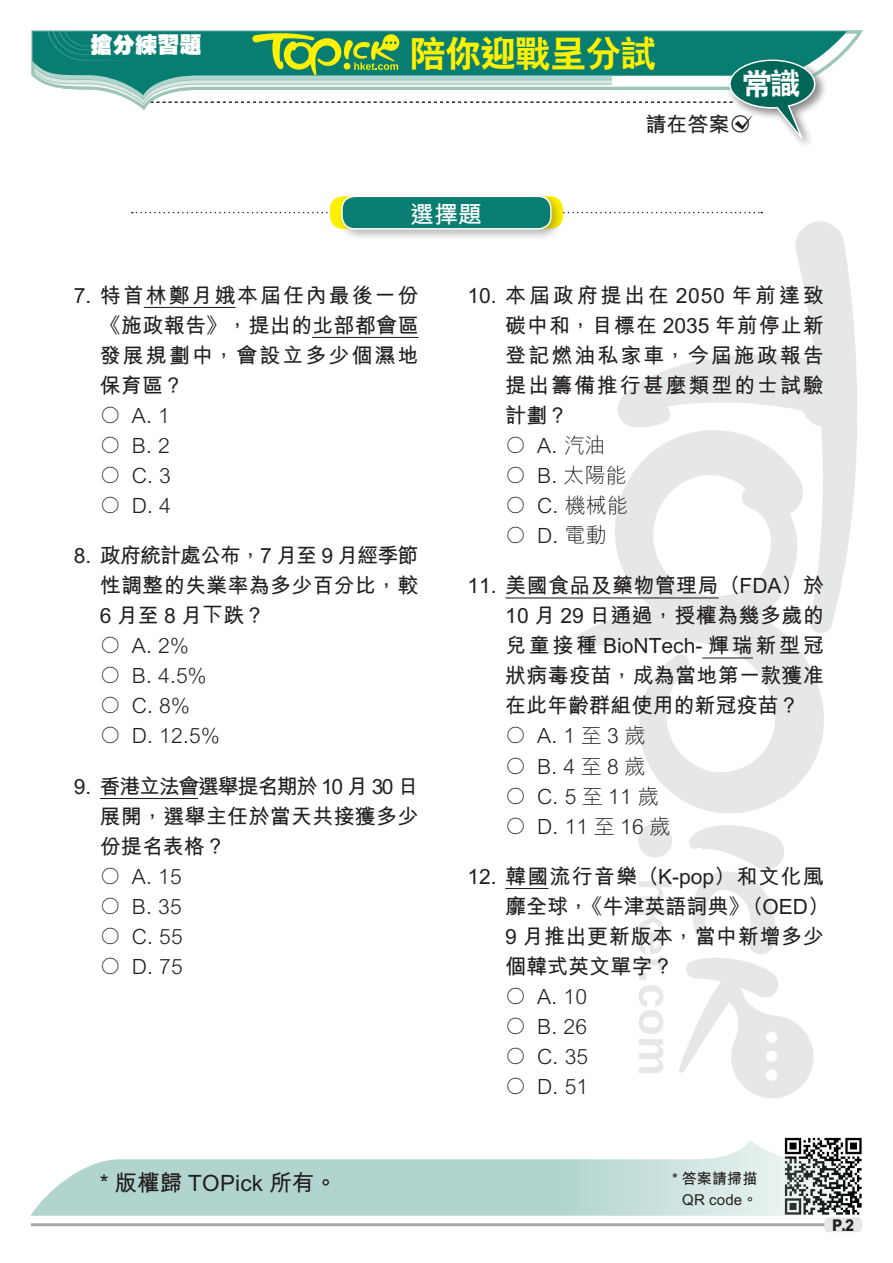
<style>
.page{position:relative;width:893px;height:1263px;background:#fff}
.page>*{position:absolute;margin:0;border:0;box-sizing:border-box;transform-origin:0 0}
.小題eq{font:36px "C Hei 2 Xbold HKSCS";letter-spacing:-.025em;color:#fff101}
.內文{font:30px "C Hei 2 Xbold HKSCS";color:#fff}
.增值題et{font:24px "M Hei Bold HKSCS";color:#fff}
.sf_內文{font:22.5px "M Hei Bold HKSCS";letter-spacing:.01em;color:#231f20}
.小題{font:22.2px "C Hei Ultra Bold HKSCS";color:#fff}
.Ex_Questions{font:21px/30px "M Hei Bold HKSCS";letter-spacing:.015em;color:#231f20;text-align:justify}
.Ex_Questions-2{font:21px "M Hei Light HKSCS";letter-spacing:.01em;color:#231f20}
.Ex_Questions-3{font:21px "M Hei Bold HKSCS";letter-spacing:.055em;color:#231f20}
.Ex_Questions-4{font:21px "M Hei Bold HKSCS";letter-spacing:-.065em;color:#231f20}
.Ex_Questions-5{font:21px "M Hei Bold HKSCS";letter-spacing:-.045em;color:#231f20}
.Ex_Questions-6{font:21px "M Hei Bold HKSCS";letter-spacing:.135em;color:#231f20}
.Ex_Questions-7{font:21px "M Hei Bold HKSCS";letter-spacing:.09em;color:#231f20}
._9_5pt撰文eq{font:21px "M Hei Bold HKSCS";color:#231f20}
.t1{font:16.2px "M Hei Xbold HKSCS";color:#231f20;scale:.9 1}
.sf_內文-2{font:15px "M Hei Bold HKSCS";letter-spacing:.01em;color:#231f20}
.s1{font-size:21.3px}
</style>
<div class="page">
<svg style="left:639px;top:881px;width:33px;height:22px"></svg>
<svg style="left:639px;top:909px;width:33px;height:61px"></svg>
<div style="left:639px;top:974px;width:7px;height:6px;background:#e6e7e9"></div>
<svg style="left:639px;top:985px;width:24px;height:88px"></svg>
<div style="left:638px;top:823px;width:34px;height:34px;background:#e6e7e9;border-radius:50%"></div>
<svg style="left:679px;top:825px;width:135px;height:273px"></svg>
<svg style="left:617px;top:221px;width:240px;height:411px"></svg>
<svg style="left:576px;top:430px;width:249px;height:383px"></svg>
<img style="left:784px;top:1137px;width:78px;height:71px">
<svg style="left:30px;top:1140px;width:831px;height:76px;fill:#b4d5cf"></svg>
<hr style="left:31px;top:1223px;width:831px;height:3px;background:#a8a9ad">
<div style="left:824px;top:1217px;width:38px;height:15px;background:#e6e7e9;border-radius:4px"></div>
<svg style="left:816px;top:31px;width:31px;height:38px"></svg>
<div style="left:726px;top:56px;width:101px;height:94px;background:#231f20;opacity:.32"></div>
<hr style="left:144px;top:307px;width:91px;height:1px;background:#231f20">
<hr style="left:312px;top:337px;width:106px;height:1px;background:#231f20">
<hr style="left:100px;top:798px;width:98px;height:1px;background:#231f20">
<hr style="left:505px;top:597px;width:213px;height:1px;background:#231f20">
<hr style="left:702px;top:657px;width:51px;height:1px;background:#231f20">
<hr style="left:505px;top:888px;width:43px;height:1px;background:#231f20">
<svg style="left:31px;top:30px;width:785px;height:117px"></svg>
<svg style="left:132px;top:212px;width:630px;height:1px"></svg>
<div style="left:330px;top:196px;width:233px;height:33px;background:#fff101;border-radius:13px"></div>
<div style="left:337px;top:192px;width:227px;height:50px;background:#231f20;opacity:.32"></div>
<div style="left:342px;top:196px;width:209px;height:33px;background:#087e72;border-radius:13px"></div>
<div style="left:341px;top:196px;width:211px;height:34px;border:1px solid #fff;border-radius:13px"></div>
<p class="小題" style="left:91px;top:30px;width:113px">搶分練習題</p>
<p class="小題eq" style="left:410px;top:30px;width:248px">陪你迎戰呈分試</p>
<p class="內文" style="left:742px;top:64px;width:60px">常識</p>
<p class="增值題et" style="left:410px;top:197px;width:73px">選擇題</p>
<p class="_9_5pt撰文eq" style="left:646px;top:109px;width:107px">請在答案<span class="s1">○</span></p>
<p class="Ex_Questions-7" style="left:74px;top:280px;width:346px">7. 特首林鄭月娥本屆任內最後一份</p>
<p class="Ex_Questions" style="left:100px;top:309px;width:320px">《施政報告》，提出的北部都會區發展規劃中，會設立多少個濕地保育區？</p>
<p class="Ex_Questions-2" style="left:100px;top:400px;width:71px">○ A. 1</p>
<p class="Ex_Questions-2" style="left:100px;top:430px;width:71px">○ B. 2</p>
<p class="Ex_Questions-2" style="left:100px;top:460px;width:73px">○ C. 3</p>
<p class="Ex_Questions-2" style="left:100px;top:490px;width:73px">○ D. 4</p>
<p class="Ex_Questions-5" style="left:74px;top:540px;width:346px">8. 政府統計處公布，7 月至 9 月經季節</p>
<p class="Ex_Questions" style="left:100px;top:569px;width:320px">性調整的失業率為多少百分比，較<br>6 月至 8 月下跌？</p>
<p class="Ex_Questions-2" style="left:100px;top:631px;width:90px">○ A. 2%</p>
<p class="Ex_Questions-2" style="left:100px;top:661px;width:108px">○ B. 4.5%</p>
<p class="Ex_Questions-2" style="left:100px;top:691px;width:91px">○ C. 8%</p>
<p class="Ex_Questions-2" style="left:100px;top:721px;width:121px">○ D. 12.5%</p>
<p class="Ex_Questions-4" style="left:74px;top:771px;width:346px">9. 香港立法會選舉提名期於 10 月 30 日</p>
<p class="Ex_Questions" style="left:100px;top:800px;width:320px">展開，選舉主任於當天共接獲多少份提名表格？</p>
<p class="Ex_Questions-2" style="left:100px;top:861px;width:83px">○ A. 15</p>
<p class="Ex_Questions-2" style="left:100px;top:891px;width:83px">○ B. 35</p>
<p class="Ex_Questions-2" style="left:100px;top:921px;width:84px">○ C. 55</p>
<p class="Ex_Questions-2" style="left:100px;top:951px;width:84px">○ D. 75</p>
<p class="Ex_Questions-6" style="left:468px;top:280px;width:358px">10. 本屆政府提出在 2050 年前達致</p>
<p class="Ex_Questions" style="left:505px;top:309px;width:320px">碳中和，目標在 2035 年前停止新登記燃油私家車，今屆施政報告提出籌備推行甚麼類型的士試驗計劃？</p>
<p class="Ex_Questions-2" style="left:505px;top:430px;width:102px">○ A. 汽油</p>
<p class="Ex_Questions-2" style="left:505px;top:460px;width:123px">○ B. 太陽能</p>
<p class="Ex_Questions-2" style="left:505px;top:490px;width:124px">○ C. 機械能</p>
<p class="Ex_Questions-2" style="left:505px;top:520px;width:103px">○ D. 電動</p>
<p class="Ex_Questions" style="left:468px;top:569px;width:358px">11. 美國食品及藥物管理局（FDA）於</p>
<p class="Ex_Questions" style="left:505px;top:599px;width:320px">10 月 29 日通過，授權為幾多歲的兒童接種 BioNTech- 輝瑞新型冠狀病毒疫苗，成為當地第一款獲准在此年齡群組使用的新冠疫苗？</p>
<p class="Ex_Questions-2" style="left:505px;top:721px;width:141px">○ A.1至3歲</p>
<p class="Ex_Questions-2" style="left:505px;top:751px;width:141px">○ B.4至8歲</p>
<p class="Ex_Questions-2" style="left:505px;top:781px;width:155px">○ C.5至11歲</p>
<p class="Ex_Questions-2" style="left:505px;top:811px;width:166px">○ D.11至16歲</p>
<p class="Ex_Questions-3" style="left:468px;top:861px;width:358px">12. 韓國流行音樂（K-pop）和文化風</p>
<p class="Ex_Questions" style="left:505px;top:890px;width:325px;text-align:left">靡全球，《牛津英語詞典》（OED）<br>9 月推出更新版本，當中新增多少個韓式英文單字？</p>
<p class="Ex_Questions-2" style="left:505px;top:981px;width:83px">○ A. 10</p>
<p class="Ex_Questions-2" style="left:505px;top:1011px;width:83px">○ B. 26</p>
<p class="Ex_Questions-2" style="left:505px;top:1041px;width:84px">○ C. 35</p>
<p class="Ex_Questions-2" style="left:505px;top:1071px;width:84px">○ D. 51</p>
<p class="sf_內文" style="left:100px;top:1166px;width:239px">* 版權歸 TOPick 所有。</p>
<p class="sf_內文-2" style="left:672px;top:1167px;width:87px">* 答案請掃描</p>
<p class="sf_內文-2" style="left:682px;top:1188px;width:77px">QR code。</p>
<p class="t1" style="left:832px;top:1214px;width:26px">P.2</p>
</div>
